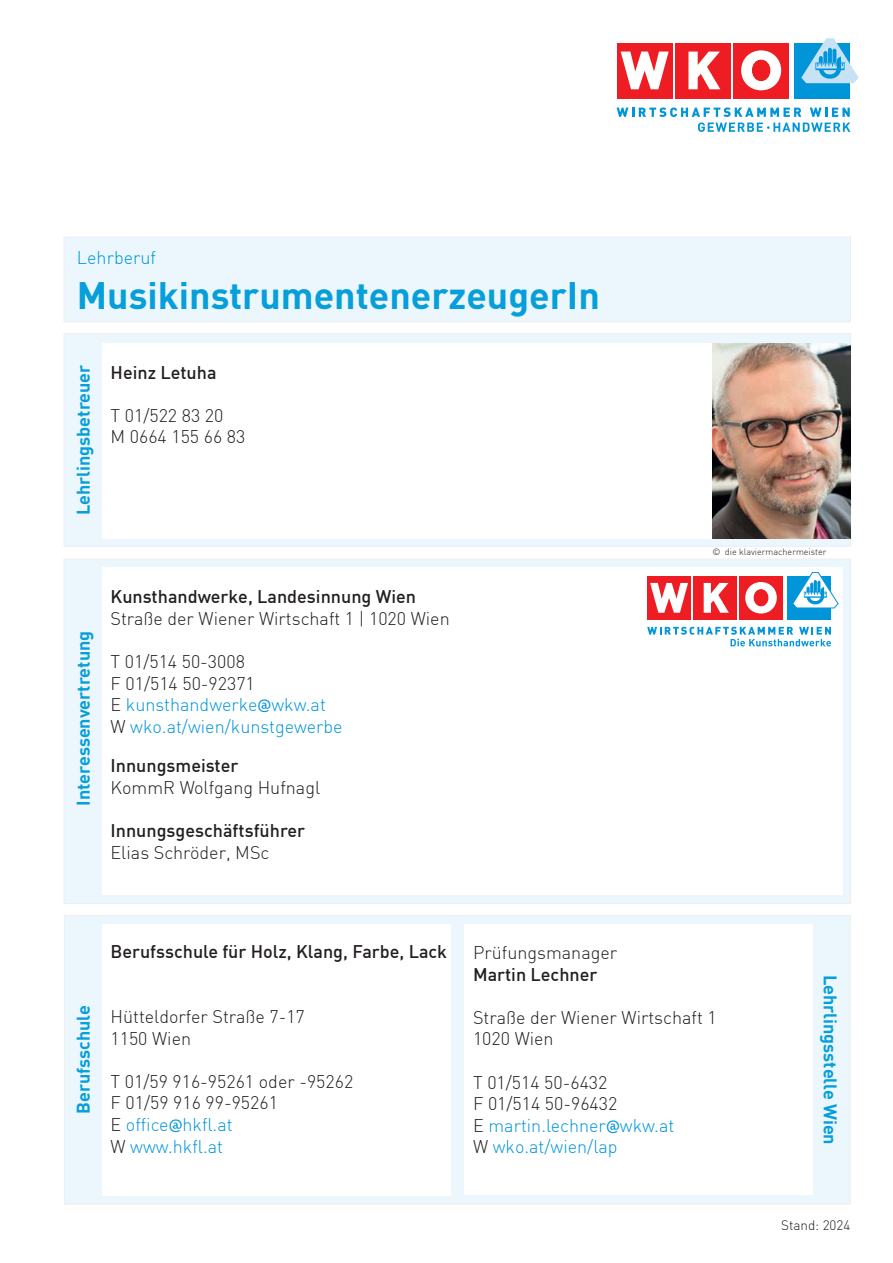
<style>
.page{position:relative;width:893px;height:1263px;background:#fff}
.page>*{position:absolute;margin:0;border:0;box-sizing:border-box;transform-origin:0 0}
.t1{font:700 37.5px "DIN";color:#069edb}
.t2{font:300 18px/21.6px "DIN";color:#231f20}
.t3{font:300 18px/21.6px "DIN";color:#0095d9}
.t4{font:500 18px "DIN";color:#231f20}
.t5{font:700 18px "DIN";color:#069edb}
.t6{font:300 13.5px "DIN";color:#231f20}
.t7{font:300 9px "DIN";color:#231f20}
.s1{color:#231f20}
.s2{font-family:"Trebuchet MS";font-weight:400}
.s3{color:#0095d9}
.s4{font-family:"Trebuchet MS";font-weight:400;color:#0095d9}
</style>
<div class="page">
<div style="left:64px;top:237px;width:787px;height:85px;background:#ebf7fc"></div>
<div style="left:64px;top:333px;width:787px;height:213px;background:#ebf7fc"></div>
<div style="left:64px;top:559px;width:787px;height:345px;background:#ebf7fc"></div>
<div style="left:64px;top:915px;width:786px;height:289px;background:#ebf7fc"></div>
<div style="left:733px;top:43px;width:56px;height:56px;background:#ee1d23"></div>
<div style="left:675px;top:43px;width:56px;height:56px;background:#ee1d23"></div>
<svg style="left:688px;top:52px;width:32px;height:37px"></svg>
<div style="left:617px;top:43px;width:55px;height:56px;background:#ee1d23"></div>
<svg style="left:621px;top:52px;width:48px;height:37px"></svg>
<svg style="left:741px;top:50px;width:40px;height:40px"></svg>
<div style="left:752px;top:60px;width:18px;height:21px;background:#ee1d23;border-radius:50%"></div>
<div style="left:752px;top:60px;width:18px;height:21px;border:1px solid #ee1d23;border-radius:50%"></div>
<div style="left:794px;top:43px;width:56px;height:56px;background:#0095d9"></div>
<svg style="left:801px;top:38px;width:58px;height:45px"></svg>
<svg style="left:617px;top:107px;width:233px;height:25px"></svg>
<div style="left:102px;top:343px;width:610px;height:196px;background:#fff"></div>
<div style="left:102px;top:567px;width:741px;height:328px;background:#fff"></div>
<div style="left:739px;top:576px;width:44px;height:44px;background:#ee1d23"></div>
<div style="left:693px;top:576px;width:44px;height:44px;background:#ee1d23"></div>
<svg style="left:704px;top:583px;width:25px;height:30px"></svg>
<div style="left:647px;top:576px;width:44px;height:44px;background:#ee1d23"></div>
<svg style="left:650px;top:583px;width:38px;height:30px"></svg>
<svg style="left:745px;top:582px;width:32px;height:31px"></svg>
<div style="left:754px;top:590px;width:14px;height:16px;background:#ee1d23;border-radius:50%"></div>
<div style="left:754px;top:589px;width:14px;height:17px;border:1px solid #ee1d23;border-radius:50%"></div>
<div style="left:787px;top:576px;width:44px;height:44px;background:#0095d9"></div>
<svg style="left:647px;top:627px;width:184px;height:19px"></svg>
<svg style="left:793px;top:572px;width:45px;height:37px"></svg>
<div style="left:465px;top:924px;width:348px;height:271px;background:#fff"></div>
<div style="left:102px;top:924px;width:349px;height:271px;background:#fff"></div>
<img style="left:713px;top:343px;width:138px;height:196px">
<p class="t3" style="left:77px;top:247px;width:81px">Lehrberuf</p>
<h1 class="t1" style="left:77px;top:271px;width:524px">MusikinstrumentenerzeugerIn</h1>
<p class="t5" style="left:72px;top:515px;width:152px;rotate:-90deg">Lehrlingsbetreuer</p>
<p class="t4" style="left:111px;top:361px;width:108px">Heinz Letuha</p>
<p class="t2" style="left:111px;top:404px;width:136px">T 01/522 83 20<br>M 0664 155 66 83</p>
<p class="t5" style="left:72px;top:806px;width:177px;rotate:-90deg">Interessenvertretung</p>
<p class="t4" style="left:111px;top:585px;width:307px">Kunsthandwerke, Landesinnung Wien</p>
<p class="t2" style="left:111px;top:607px;width:341px">Straße der Wiener Wirtschaft 1 | 1020 Wien</p>
<p class="t3" style="left:111px;top:650px;width:234px"><span class="s1">T 01/514 50-3008<br>F 01/514 50-92371<br>E</span> kunsthandwerke<span class="s2">@</span>wkw.at<br><span class="s1">W</span> wko.at/wien/kunstgewerbe</p>
<p class="t4" style="left:111px;top:754px;width:129px">Innungsmeister</p>
<p class="t2" style="left:111px;top:776px;width:211px">KommR Wolfgang Hufnagl</p>
<p class="t4" style="left:111px;top:819px;width:196px">Innungsgeschäftsführer</p>
<p class="t2" style="left:111px;top:841px;width:160px">Elias Schröder, MSc</p>
<p class="t7" style="left:712px;top:546px;width:116px">© die klaviermachermeister</p>
<p class="t5" style="left:72px;top:1114px;width:110px;rotate:-90deg">Berufsschule</p>
<p class="t4" style="left:111px;top:940px;width:338px">Berufsschule für Holz, Klang, Farbe, Lack</p>
<p class="t2" style="left:111px;top:1005px;width:196px">Hütteldorfer Straße 7-17<br>1150 Wien</p>
<p class="t2" style="left:111px;top:1070px;width:244px">T 01/59 916-95261 oder -95262<br>F 01/59 916 99-95261<br>E <span class="s3">office</span><span class="s4">@</span><span class="s3">hkfl.at<br></span>W <span class="s3">www.hkfl.at</span></p>
<p class="t2" style="left:473px;top:941px;width:146px">Prüfungsmanager</p>
<p class="t4" style="left:473px;top:963px;width:126px">Martin Lechner</p>
<p class="t2" style="left:473px;top:1006px;width:245px">Straße der Wiener Wirtschaft 1<br>1020 Wien</p>
<p class="t3" style="left:473px;top:1071px;width:203px"><span class="s1">T 01/514 50-6432<br>F 01/514 50-96432<br>E</span> martin.lechner<span class="s2">@</span>wkw.at<br><span class="s1">W</span> wko.at/wien/lap</p>
<p class="t5" style="left:842px;top:975px;width:172px;rotate:90deg">Lehrlingsstelle Wien</p>
<p class="t6" style="left:781px;top:1217px;width:71px">Stand: 2024</p>
</div>
